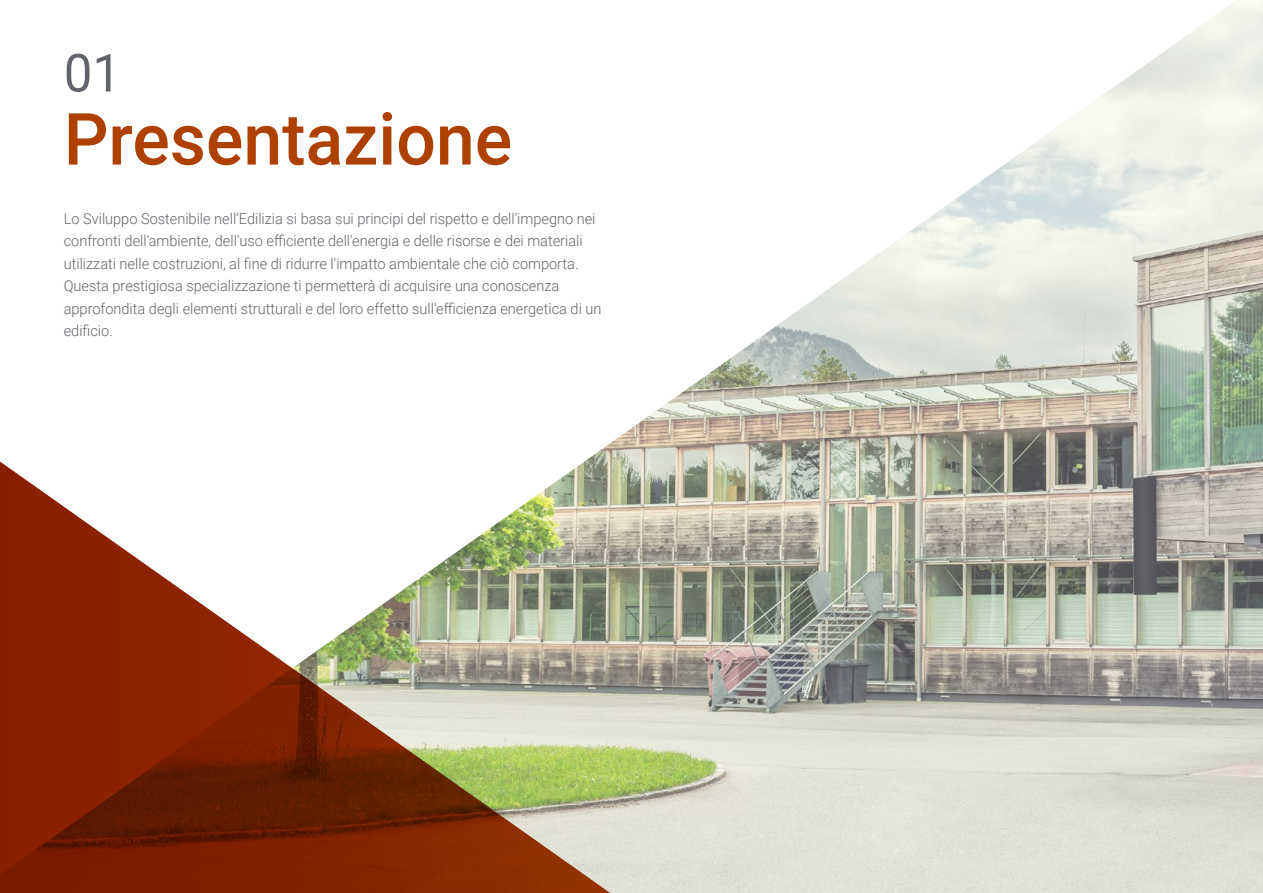
<style>
.page{position:relative;width:1263px;height:893px;background:#fff}
.page>*{position:absolute;margin:0;border:0;box-sizing:border-box;transform-origin:0 0}
.t1{font:500 72px "Roboto";color:#ae4000}
.t2{font:52.5px "Roboto";color:#61646a}
.t3{font:300 15px/22.5px "Roboto";color:#61646a}
</style>
<div class="page">
<img style="left:607px;top:0;width:656px;height:893px">
<svg style="left:0;top:446px;width:640px;height:447px"></svg>
<h2 class="t2" style="left:64px;top:36px;width:59px">01</h2>
<h1 class="t1" style="left:64px;top:89px;width:450px">Presentazione</h1>
<p class="t3" style="left:64px;top:207px;width:539px">Lo Sviluppo Sostenibile nell’Edilizia si basa sui principi del rispetto e dell'impegno nei confronti dell'ambiente, dell'uso efficiente dell'energia e delle risorse e dei materiali utilizzati nelle costruzioni, al fine di ridurre l'impatto ambientale che ciò comporta.<br>Questa prestigiosa specializzazione ti permetterà di acquisire una conoscenza approfondita degli elementi strutturali e del loro effetto sull'efficienza energetica di un edificio.</p>
</div>
